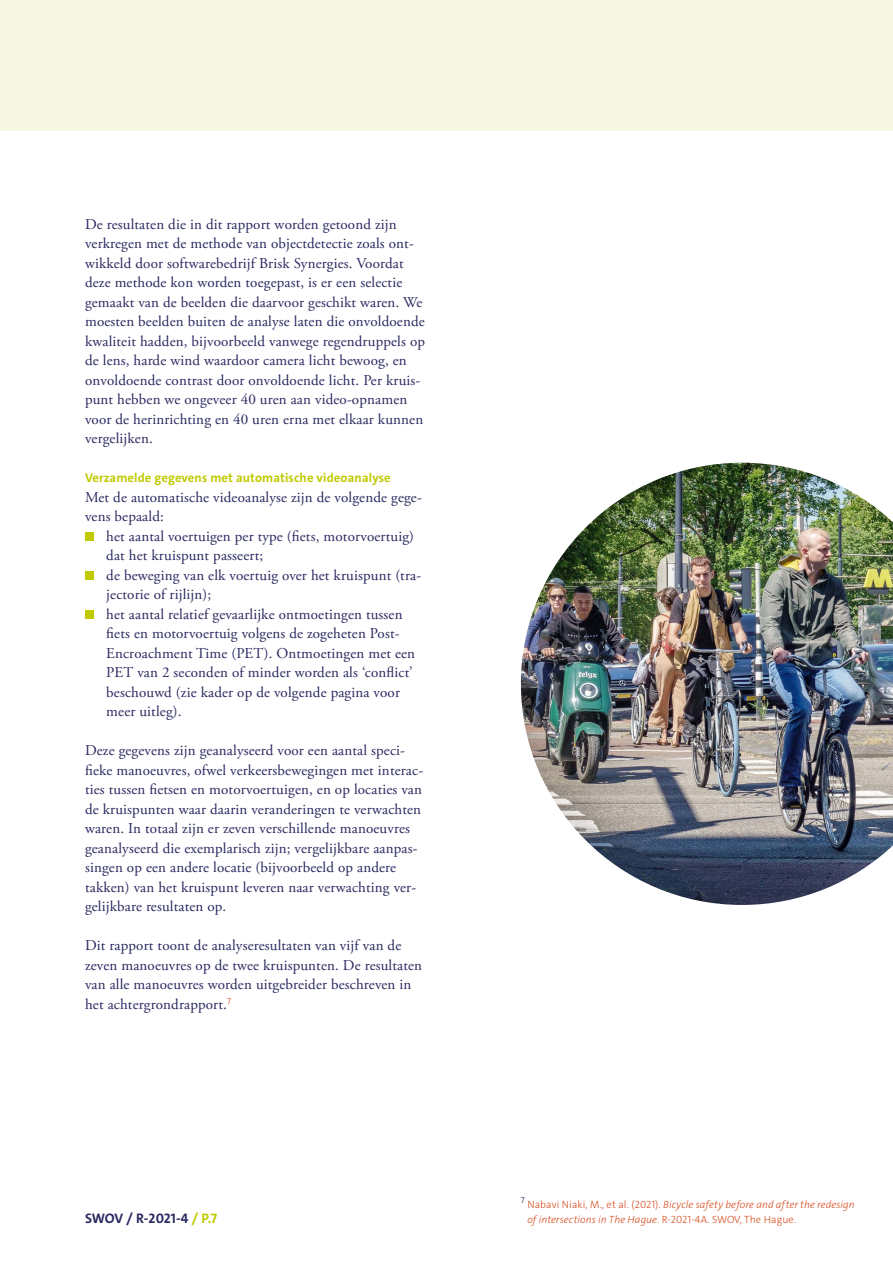
<style>
.page{position:relative;width:893px;height:1263px;background:#fff}
.page>*{position:absolute;margin:0;border:0;box-sizing:border-box;transform-origin:0 0}
.t1{font:15px/19.5px "Adobe Garamond Pro";letter-spacing:.01em;color:#292860}
.t2{font:700 13.8px "The Sans C4 s";letter-spacing:-.015em;color:#292860}
.t3{font:700 12.75px "The Sans C4 s";letter-spacing:.01em;color:#c0ca00}
.t4{font:italic 300 10.5px/15px "The Sans C4 s";letter-spacing:.005em;color:#d74d1f}
.t5{font:300 8.7px "The Sans C4 s";color:#292860}
.s1{color:#c0ca00}
.s2{font-style:normal}
</style>
<div class="page">
<div style="left:0;top:0;width:893px;height:131px;background:#f6f7e3"></div>
<div style="left:85px;top:532px;width:9px;height:9px;background:#c0ca00"></div>
<div style="left:85px;top:571px;width:9px;height:9px;background:#c0ca00"></div>
<div style="left:85px;top:610px;width:9px;height:9px;background:#c0ca00"></div>
<img style="left:521px;top:463px;width:372px;height:442px">
<p class="t1" style="left:85px;top:215px;width:342px">De resultaten die in dit rapport worden getoond zijn verkregen met de methode van objectdetectie zoals ont&shy;wikkeld door softwarebedrijf Brisk Synergies. Voordat deze methode kon worden toegepast, is er een selectie gemaakt van de beelden die daarvoor geschikt waren. We moesten beelden buiten de analyse laten die onvoldoende kwaliteit hadden, bijvoorbeeld vanwege regendruppels op de lens, harde wind waardoor camera licht bewoog, en onvoldoende contrast door onvoldoende licht. Per kruis&shy;punt hebben we ongeveer 40 uren aan video-opnamen voor de herinrichting en 40 uren erna met elkaar kunnen vergelijken.</p>
<p class="t3" style="left:85px;top:470px;width:307px">Verzamelde gegevens met automatische videoanalyse</p>
<p class="t1" style="left:85px;top:488px;width:338px">Met de automatische videoanalyse zijn de volgende gege&shy;vens bepaald:</p>
<p class="t1" style="left:106px;top:527px;width:316px">het aantal voertuigen per type (fiets, motorvoertuig) dat het kruispunt passeert;<br>de beweging van elk voertuig over het kruispunt (tra&shy;jectorie of rijlijn);<br>het aantal relatief gevaarlijke ontmoetingen tussen fiets en motorvoertuig volgens de zogeheten Post-Encroachment Time (PET). Ontmoetingen met een PET van 2 seconden of minder worden als ‘conflict’ beschouwd (zie kader op de volgende pagina voor meer uitleg).</p>
<p class="t1" style="left:85px;top:741px;width:340px">Deze gegevens zijn geanalyseerd voor een aantal speci&shy;fieke manoeuvres, ofwel verkeersbewegingen met interac&shy;ties tussen fietsen en motorvoertuigen, en op locaties van de kruispunten waar daarin veranderingen te verwachten waren. In totaal zijn er zeven verschillende manoeuvres geanalyseerd die exemplarisch zijn; vergelijkbare aanpas&shy;singen op een andere locatie (bijvoorbeeld op andere takken) van het kruispunt leveren naar verwachting ver&shy;gelijkbare resultaten op.</p>
<p class="t1" style="left:85px;top:936px;width:339px">Dit rapport toont de analyseresultaten van vijf van de zeven manoeuvres op de twee kruispunten. De resultaten van alle manoeuvres worden uitgebreider beschreven in het achtergrondrapport.<sup>7</sup></p>
<p class="t2" style="left:85px;top:1210px;width:134px">SWOV / R-2021-4 <span class="s1">/ P.7</span></p>
<p class="t5" style="left:521px;top:1195px;width:6px">7</p>
<p class="t4" style="left:527px;top:1197px;width:329px"><span class="s2">Nabavi Niaki, M., et al. (2021).</span> Bicycle safety before and after the redesign of intersections in The Hague<span class="s2">. R-2021-4A. SWOV, The Hague.</span></p>
</div>
